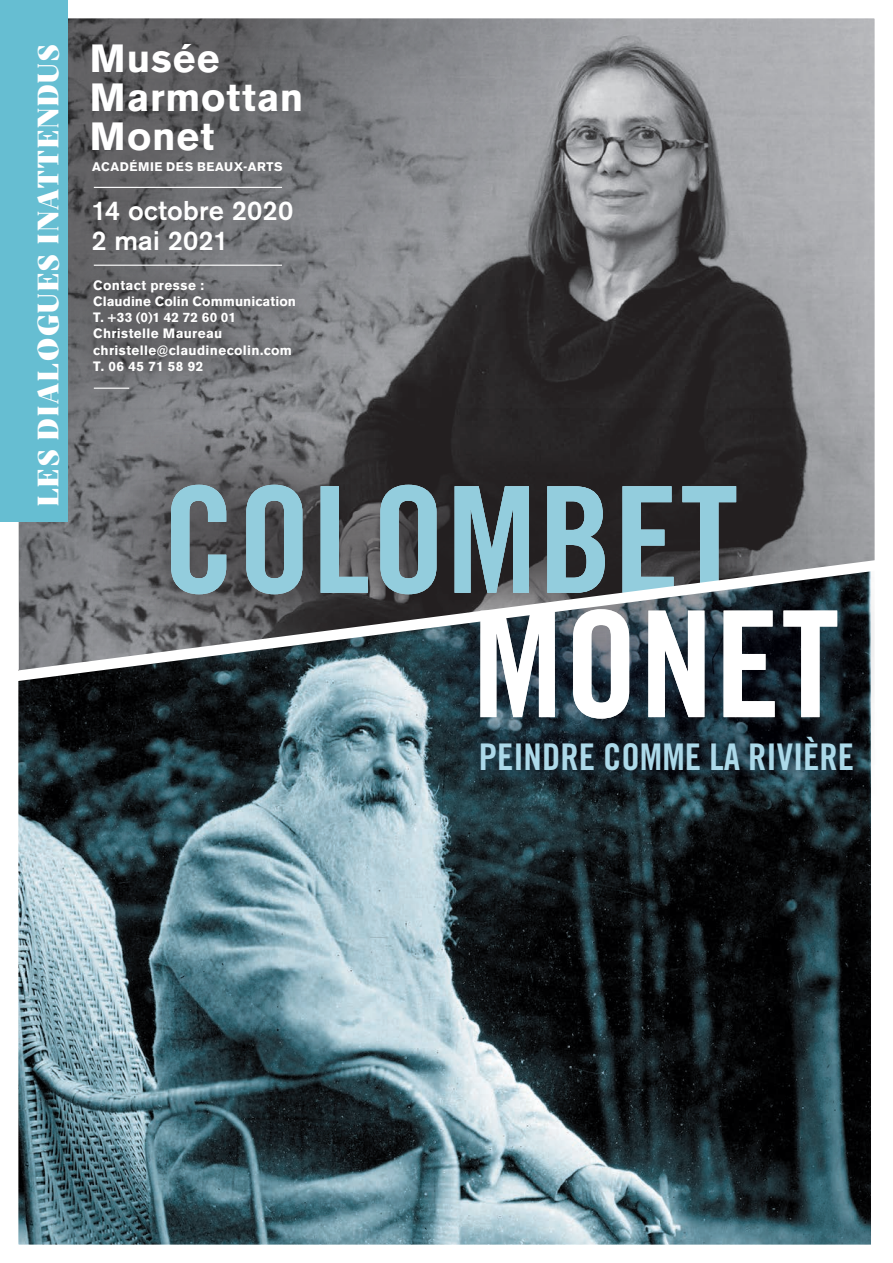
<style>
.page{position:relative;width:893px;height:1263px;background:#fff}
.page>*{position:absolute;margin:0;border:0;box-sizing:border-box;transform-origin:0 0}
.t1{font:700 39px/39px "Akzidenz Grotesk BQ";letter-spacing:.025em;color:#fff}
.t2{font:36.75px "Trade Gothic Bold Cond Twenty";color:#acd9e9}
.t3{font:29.4px "GT Sectra Display Super";letter-spacing:.075em;color:#fff}
.t4{font:500 27px/30px "Akzidenz Grotesk BQ";letter-spacing:.01em;color:#fff}
.t5{font:700 13.5px/16.2px "Akzidenz Grotesk BQ";letter-spacing:.025em;color:#fff}
.t6{font:700 12.45px "Akzidenz Grotesk BQ";letter-spacing:.045em;color:#fff}
</style>
<div class="page">
<img style="left:19px;top:689px;width:852px;height:555px">
<svg style="left:402px;top:689px;width:472px;height:105px;background:#576d75"></svg>
<img style="left:659px;top:19px;width:215px;height:533px">
<svg style="left:19px;top:19px;width:640px;height:533px;background:#707073"></svg>
<svg style="left:93px;top:408px;width:715px;height:144px;background:#474547"></svg>
<svg style="left:71px;top:258px;width:246px;height:136px;background:#6d6e71"></svg>
<hr style="left:94px;top:187px;width:188px;height:1px;background:#fff">
<hr style="left:94px;top:265px;width:188px;height:1px;background:#fff">
<hr style="left:94px;top:388px;width:35px;height:1px;background:#fff">
<div style="left:0;top:0;width:68px;height:521px;background:#66bed2"></div>
<svg style="left:480px;top:689px;width:357px;height:23px"></svg>
<svg style="left:171px;top:485px;width:565px;height:67px;background:#658089"></svg>
<svg style="left:454px;top:712px;width:420px;height:84px;background:#20313a"></svg>
<svg style="left:18px;top:552px;width:857px;height:137px"></svg>
<h3 class="t3" style="left:29px;top:506px;width:464px;rotate:-90deg">LES DIALOGUES INATTENDUS</h3>
<h1 class="t1" style="left:90px;top:40px;width:215px">Musée<br>Marmottan<br>Monet</h1>
<p class="t6" style="left:92px;top:159px;width:192px">ACADÉMIE DES BEAUX-ARTS</p>
<h3 class="t4" style="left:91px;top:195px;width:203px">14 octobre 2020<br>2 mai 2021</h3>
<p class="t5" style="left:93px;top:277px;width:204px">Contact presse :<br>Claudine Colin Communication<br>T. +33 (0)1 42 72 60 01<br>Christelle Maureau christelle@claudinecolin.com<br>T. 06 45 71 58 92</p>
<h2 class="t2" style="left:479px;top:734px;width:377px">PEINDRE COMME LA RIVIÈRE</h2>
</div>
